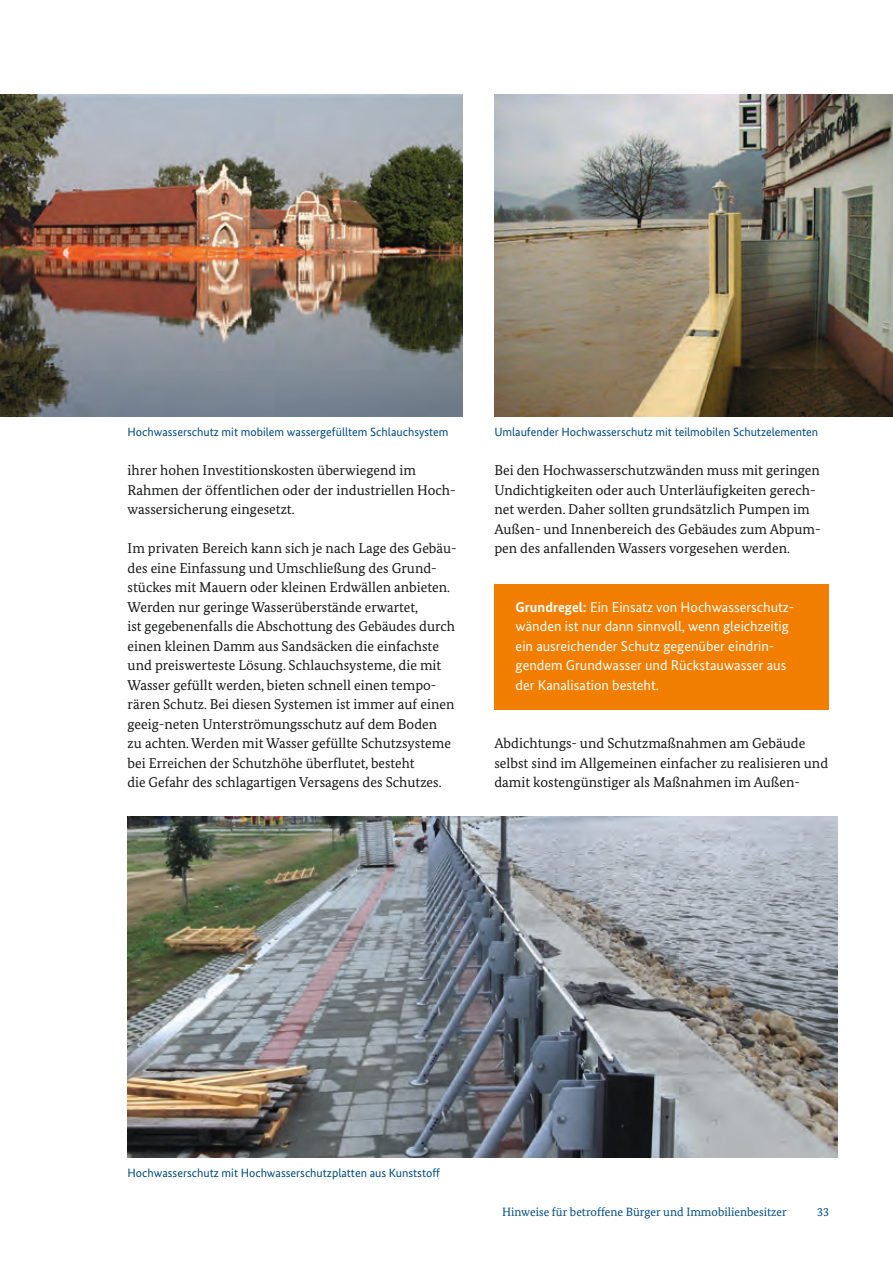
<style>
.page{position:relative;width:893px;height:1263px;background:#fff}
.page>*{position:absolute;margin:0;border:0;box-sizing:border-box;transform-origin:0 0}
.t1{font:14.25px/19.5px "Bundes Serif";color:#151616}
.t2{font:14.25px/19.5px "Bundes Sans";color:#fff}
.t3{font:12px "Bundes Sans";color:#004a7d}
.t4{font:12px "Bundes Serif";color:#004a7d}
.s1{font-weight:700}
</style>
<div class="page">
<div style="left:494px;top:584px;width:335px;height:125px;background:#f27e00"></div>
<img style="left:494px;top:95px;width:399px;height:322px">
<img style="left:0;top:95px;width:462px;height:322px">
<img style="left:128px;top:816px;width:710px;height:342px">
<p class="t3" style="left:128px;top:425px;width:323px">Hochwasserschutz mit mobilem wassergefülltem Schlauchsystem</p>
<p class="t3" style="left:494px;top:425px;width:325px">Umlaufender Hochwasserschutz mit teilmobilen Schutzelementen</p>
<p class="t1" style="left:128px;top:460px;width:330px">ihrer hohen Investitionskosten überwiegend im<br>Rahmen der öffentlichen oder der industriellen Hoch&shy;wassersicherung eingesetzt.</p>
<p class="t1" style="left:128px;top:538px;width:331px">Im privaten Bereich kann sich je nach Lage des Gebäu&shy;des eine Einfassung und Umschließung des Grund&shy;stückes mit Mauern oder kleinen Erdwällen anbieten.<br>Werden nur geringe Wasserüberstände erwartet,<br>ist gegebenenfalls die Abschottung des Gebäudes durch einen kleinen Damm aus Sandsäcken die einfachste und preiswerteste Lösung. Schlauchsysteme, die mit Wasser gefüllt werden, bieten schnell einen tempo&shy;rären Schutz. Bei diesen Systemen ist immer auf einen geeig-neten Unterströmungsschutz auf dem Boden<br>zu achten. Werden mit Wasser gefüllte Schutzsysteme bei Erreichen der Schutzhöhe überflutet, besteht<br>die Gefahr des schlagartigen Versagens des Schutzes.</p>
<p class="t1" style="left:494px;top:460px;width:328px">Bei den Hochwasserschutzwänden muss mit geringen Undichtigkeiten oder auch Unterläufigkeiten gerech&shy;net werden. Daher sollten grundsätzlich Pumpen im Außen- und Innenbereich des Gebäudes zum Abpum&shy;pen des anfallenden Wassers vorgesehen werden.</p>
<p class="t2" style="left:516px;top:597px;width:280px"><span class="s1">Grundregel:</span> Ein Einsatz von Hochwasserschutz&shy;wänden ist nur dann sinnvoll, wenn gleichzeitig ein ausreichender Schutz gegenüber eindrin&shy;gendem Grundwasser und Rückstauwasser aus der Kanalisation besteht.</p>
<p class="t1" style="left:494px;top:733px;width:335px">Abdichtungs- und Schutzmaßnahmen am Gebäude selbst sind im Allgemeinen einfacher zu realisieren und damit kostengünstiger als Maßnahmen im Außen-</p>
<p class="t3" style="left:128px;top:1166px;width:314px">Hochwasserschutz mit Hochwasserschutzplatten aus Kunststoff</p>
<p class="t4" style="left:502px;top:1205px;width:286px">Hinweise für betroffene Bürger und Immobilienbesitzer</p>
<p class="t4" style="left:817px;top:1205px;width:13px">33</p>
</div>
